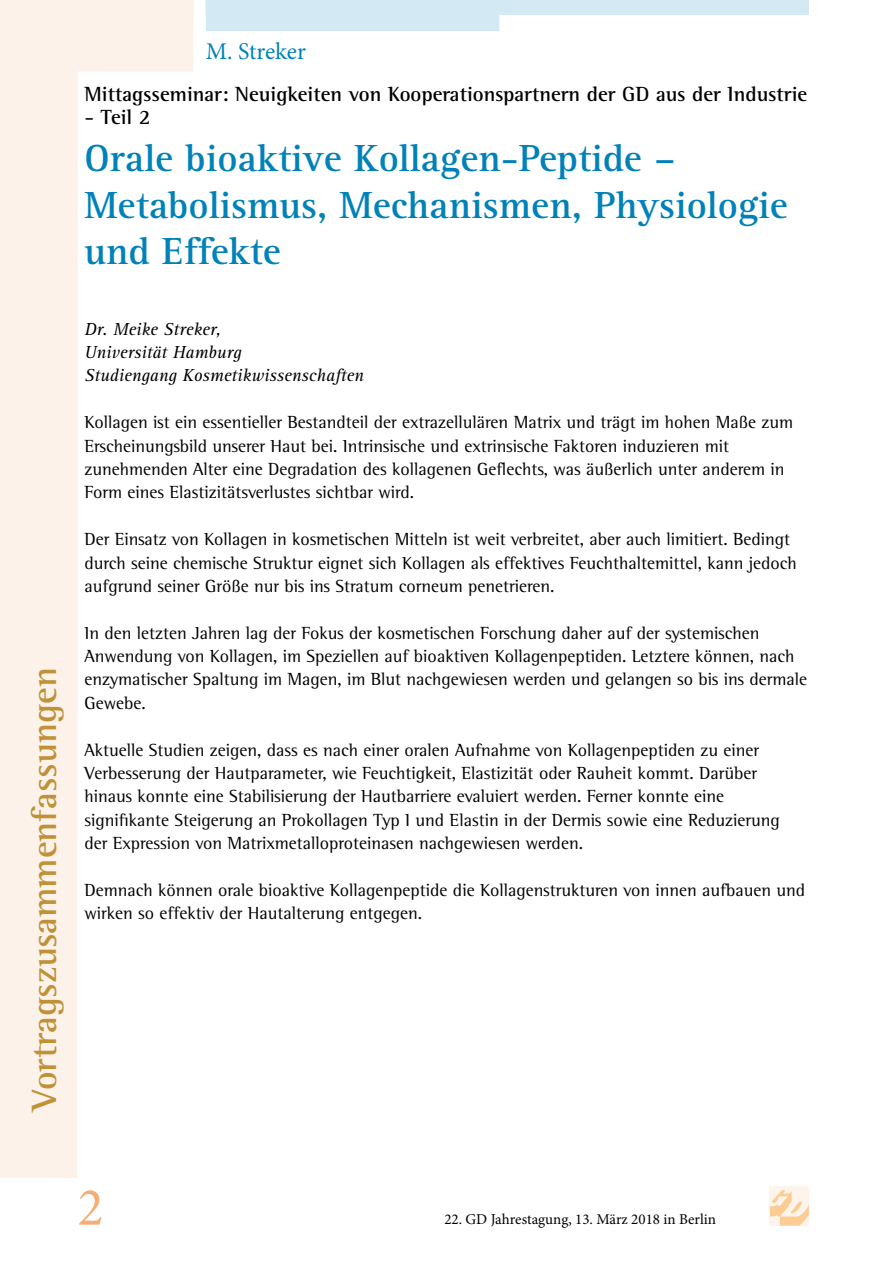
<style>
.page{position:relative;width:893px;height:1263px;background:#fff}
.page>*{position:absolute;margin:0;border:0;box-sizing:border-box;transform-origin:0 0}
.t1{font:54px "Minion Pro";color:#f5ac75}
.t2{font:700 39px/46.8px "Agfa Rotis Serif";color:#0082b8}
.t3{font:700 36px "Agfa Rotis Semi Serif";color:#bf9237}
.t4{font:24px "Minion Pro";letter-spacing:-.005em;color:#0082b8}
.t5{font:700 21px "Agfa Rotis Semi Serif";color:#000}
.t6{font:18px/23.4px "Agfa Rotis Semi Serif";color:#000}
.t7{font:italic 18px/23.4px "Agfa Rotis Serif";color:#000}
.t8{font:15px "Minion Pro";color:#000}
</style>
<div class="page">
<div style="left:770px;top:1186px;width:39px;height:39px;background:#fef4eb"></div>
<svg style="left:770px;top:1190px;width:39px;height:35px"></svg>
<svg style="left:0;top:0;width:194px;height:1178px"></svg>
<div style="left:0;top:0;width:193px;height:17px;background:#fcf2ea"></div>
<svg style="left:206px;top:0;width:603px;height:31px"></svg>
<h3 class="t4" style="left:206px;top:35px;width:102px">M. Streker</h3>
<p class="t5" style="left:84px;top:81px;width:724px">Mittagsseminar: Neuigkeiten von Kooperationspartnern der GD aus der Industrie</p>
<p class="t5" style="left:84px;top:105px;width:68px">- Teil 2</p>
<h2 class="t2" style="left:84px;top:135px;width:705px">Orale bioaktive Kollagen-Peptide –<br>Metabolismus, Mechanismen, Physiologie und Effekte</h2>
<h3 class="t3" style="left:23px;top:1111px;width:445px;rotate:-90deg">Vortragszusammenfassungen</h3>
<p class="t7" style="left:84px;top:318px;width:281px">Dr. Meike Streker,<br>Universität Hamburg<br>Studiengang Kosmetikwissenschaften</p>
<p class="t6" style="left:84px;top:410px;width:710px">Kollagen ist ein essentieller Bestandteil der extrazellulären Matrix und trägt im hohen Maße zum Erscheinungsbild unserer Haut bei. Intrinsische und extrinsische Faktoren induzieren mit zunehmenden Alter eine Degradation des kollagenen Geflechts, was äußerlich unter anderem in Form eines Elastizitätsverlustes sichtbar wird.</p>
<p class="t6" style="left:84px;top:527px;width:714px">Der Einsatz von Kollagen in kosmetischen Mitteln ist weit verbreitet, aber auch limitiert. Bedingt durch seine chemische Struktur eignet sich Kollagen als effektives Feuchthaltemittel, kann jedoch aufgrund seiner Größe nur bis ins Stratum corneum penetrieren.</p>
<p class="t6" style="left:84px;top:621px;width:724px">In den letzten Jahren lag der Fokus der kosmetischen Forschung daher auf der systemischen Anwendung von Kollagen, im Speziellen auf bioaktiven Kollagenpeptiden. Letztere können, nach enzymatischer Spaltung im Magen, im Blut nachgewiesen werden und gelangen so bis ins dermale Gewebe.</p>
<p class="t6" style="left:84px;top:738px;width:697px">Aktuelle Studien zeigen, dass es nach einer oralen Aufnahme von Kollagenpeptiden zu einer Verbesserung der Hautparameter, wie Feuchtigkeit, Elastizität oder Rauheit kommt. Darüber hinaus konnte eine Stabilisierung der Hautbarriere evaluiert werden. Ferner konnte eine signifikante Steigerung an Prokollagen Typ I und Elastin in der Dermis sowie eine Reduzierung der Expression von Matrixmetalloproteinasen nachgewiesen werden.</p>
<p class="t6" style="left:84px;top:878px;width:722px">Demnach können orale bioaktive Kollagenpeptide die Kollagenstrukturen von innen aufbauen und wirken so effektiv der Hautalterung entgegen.</p>
<h1 class="t1" style="left:78px;top:1171px;width:27px">2</h1>
<p class="t8" style="left:444px;top:1209px;width:273px">22. GD Jahrestagung, 13. März 2018 in Berlin</p>
</div>
